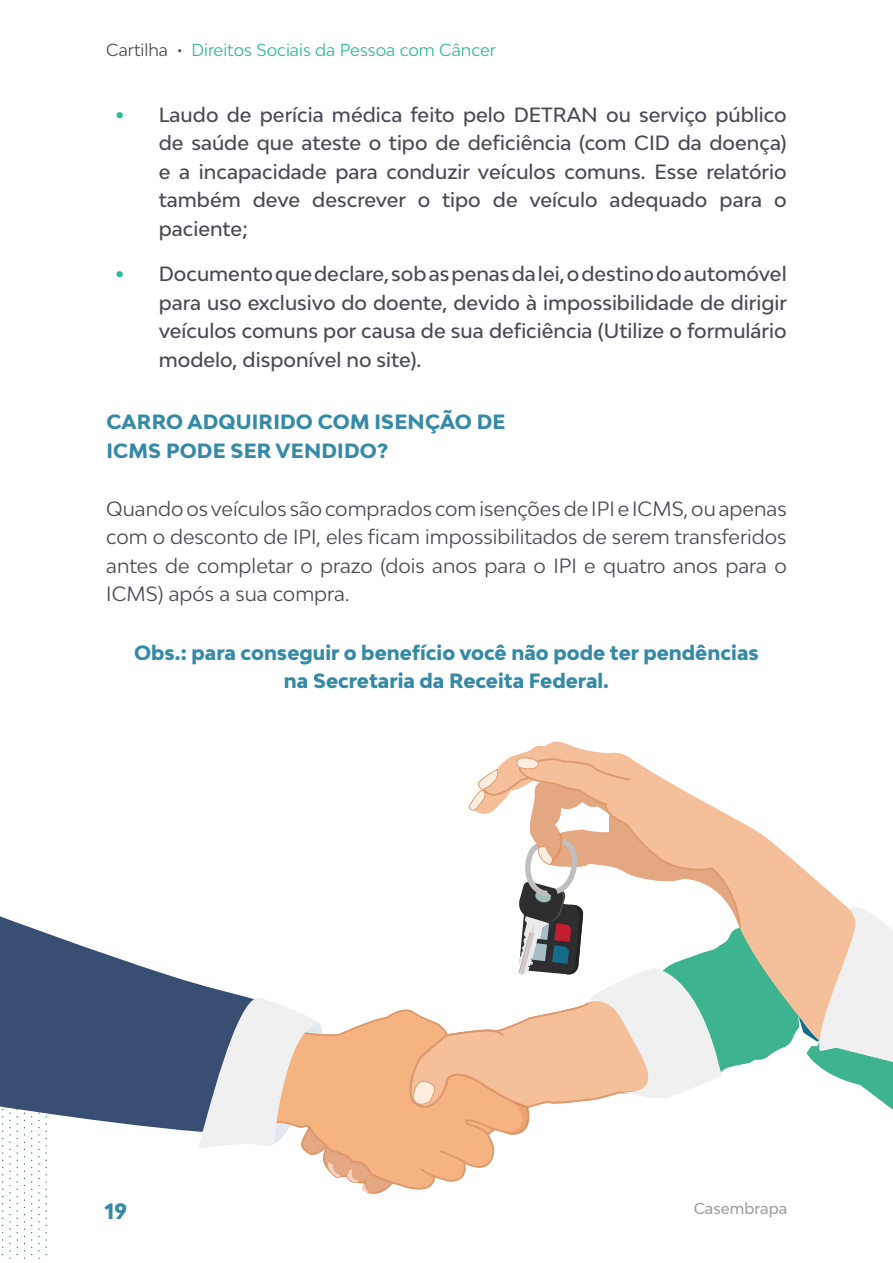
<style>
.page{position:relative;width:893px;height:1263px;background:#fff}
.page>*{position:absolute;margin:0;border:0;box-sizing:border-box;transform-origin:0 0}
.t1{font:800 21px "Bw Modelica";color:#358aa8}
.t2{font:500 19.5px/28.5px "Bw Modelica";color:#484b55;text-align:justify}
.Texto{font:19.5px/28.5px "Bw Modelica";color:#484b55;text-align:justify}
.obs{font:800 19.5px/28.5px "Bw Modelica";color:#358aa8}
.t3{font:16.5px "Bw Modelica";color:#2cbb96}
.t4{font:500 15px "Bw Modelica";color:#484b55}
.s1{color:#484b55}
.s2{font-weight:800;font-size:22.5px;color:#2cbb96}
</style>
<div class="page">
<svg style="left:0;top:916px;width:198px;height:223px;fill:#384f73"></svg>
<svg style="left:516px;top:741px;width:109px;height:14px"></svg>
<svg style="left:198px;top:755px;width:695px;height:439px"></svg>
<p class="t3" style="left:106px;top:39px;width:391px"><span class="s1">Cartilha •</span> Direitos Sociais da Pessoa com Câncer</p>
<p class="t2" style="left:159px;top:100px;width:629px;text-indent:-44px"><span class="s2">•</span> Laudo de perícia médica feito pelo DETRAN ou serviço público de saúde que ateste o tipo de deficiência (com CID da doença) e a incapacidade para conduzir veículos comuns. Esse relatório também deve descrever o tipo de veículo adequado para o paciente;</p>
<p class="t2" style="left:159px;top:259px;width:630px;text-indent:-44px"><span class="s2">•</span> Documento que declare, sob as penas da lei, o destino do automóvel para uso exclusivo do doente, devido à impossibilidade de dirigir veículos comuns por causa de sua deficiência (Utilize o formulário modelo, disponível no site).</p>
<p class="obs" style="left:106px;top:407px;width:401px">CARRO ADQUIRIDO COM ISENÇÃO DE<br>ICMS PODE SER VENDIDO?</p>
<p class="Texto" style="left:106px;top:494px;width:682px">Quando os veículos são comprados com isenções de IPI e ICMS, ou apenas com o desconto de IPI, eles ficam impossibilitados de serem transferidos antes de completar o prazo (dois anos para o IPI e quatro anos para o ICMS) após a sua compra.</p>
<p class="obs" style="left:134px;top:638px;width:626px;text-align:center">Obs.: para conseguir o benefício você não pode ter pendências na Secretaria da Receita Federal.</p>
<p class="t1" style="left:105px;top:1197px;width:24px">19</p>
<p class="t4" style="left:693px;top:1199px;width:95px">Casembrapa</p>
</div>
